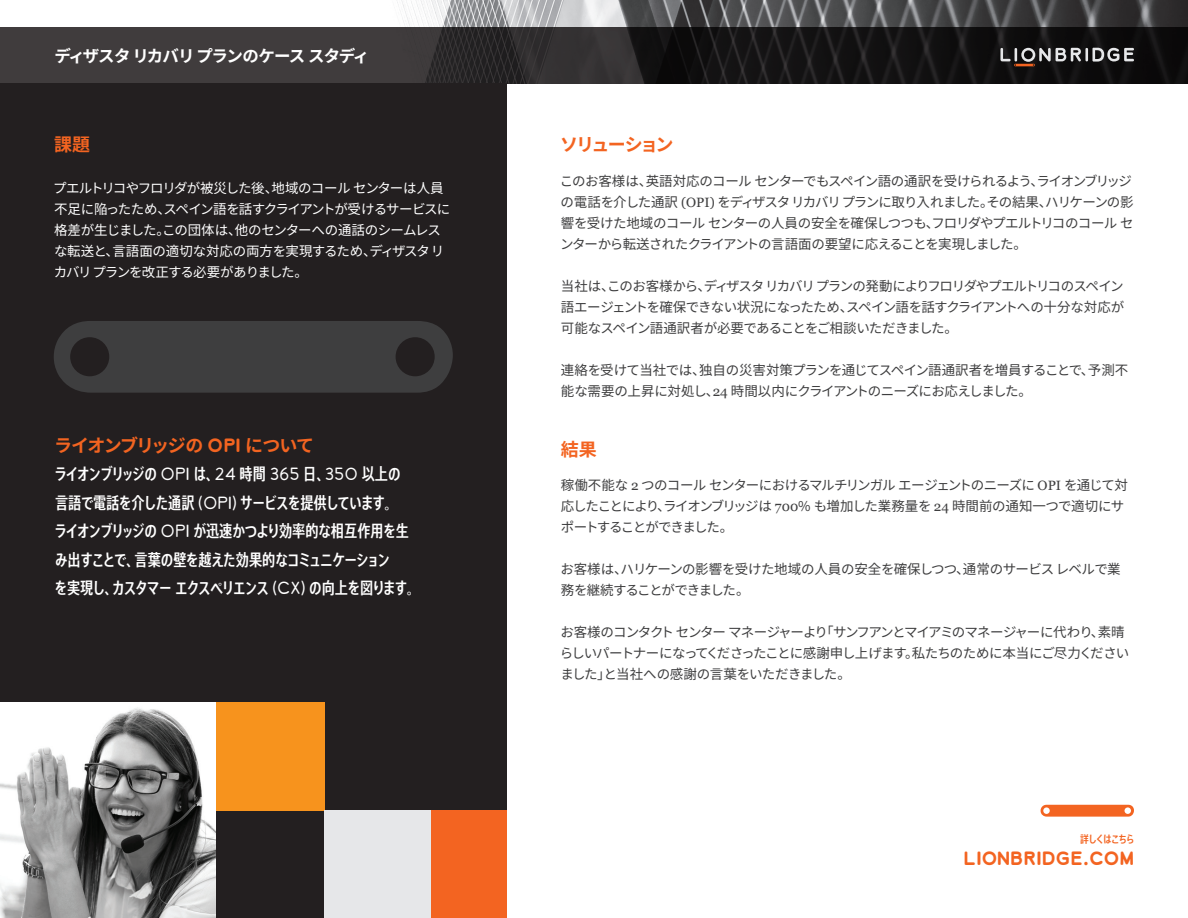
<style>
.page{position:relative;width:1188px;height:918px;background:#fff}
.page>*{position:absolute;margin:0;border:0;box-sizing:border-box;transform-origin:0 0}
.t1{font:700 18px "Noto Sans CJ Kjp";letter-spacing:-.085em;color:#f36421}
.t2{font:700 18px "Lionbridge Sans";color:#f36421}
.t3{font:700 18px "Noto Sans CJ Kjp";letter-spacing:-.13em;color:#f36421}
.t4{font:500 16.5px "Axis Cond Std";letter-spacing:-.03em;color:#fff}
.t5{font:500 16.5px "Axis Cond Std";letter-spacing:-.05em;color:#fff}
.t6{font:500 16.5px "Axis Cond Std";letter-spacing:-.065em;color:#fff}
.t7{font:500 16.5px "Axis Cond Std";letter-spacing:-.01em;color:#fff}
.t8{font:700 16.5px "Noto Sans CJ Kjp";letter-spacing:-.07em;color:#fff}
.t9{font:13.5px/21px "Noto Sans CJ Kjp";letter-spacing:-.055em;color:#3e3e3f}
.t10{font:13.5px/21px "Noto Sans CJ Kjp";letter-spacing:-.055em;color:#fff}
.t11{font:500 10.5px "Axis Cond Std";letter-spacing:-.07em;color:#f36421;scale:1.04 1}
.s1{font-family:"Lionbridge Sans"}
.s2{font-family:"Lionbridge Sans";font-weight:300}
.s3{font-family:"Georgia"}
.s4{font-family:"Noto Sans CJ Kjp"}
</style>
<div class="page">
<img style="left:397px;top:0;width:791px;height:27px">
<svg style="left:0;top:27px;width:1188px;height:56px;background:#292627"></svg>
<svg style="left:1000px;top:48px;width:134px;height:18px;background:#575454"></svg>
<div style="left:0;top:83px;width:507px;height:835px;background:#231f20"></div>
<svg style="left:1041px;top:805px;width:93px;height:12px"></svg>
<svg style="left:54px;top:321px;width:399px;height:72px;background:#3a3a3b"></svg>
<img style="left:0;top:702px;width:216px;height:216px">
<div style="left:216px;top:702px;width:108px;height:109px;background:#f7931d"></div>
<div style="left:324px;top:811px;width:108px;height:107px;background:#e6e7e9"></div>
<div style="left:432px;top:811px;width:75px;height:107px;background:#f36421"></div>
<p class="t8" style="left:55px;top:46px;width:316px">ディザスタ リカバリ プランのケース スタディ</p>
<p class="t1" style="left:54px;top:135px;width:37px">課題</p>
<p class="t10" style="left:53px;top:178px;width:399px">プエルトリコやフロリダが被災した後、地域のコール センターは人員不足に陥ったため、スペイン語を話すクライアントが受けるサービスに格差が生じました。この団体は、他のセンターへの通話のシームレスな転送と、言語面の適切な対応の両方を実現するため、ディザスタ リカバリ プランを改正する必要がありました。</p>
<p class="t1" style="left:54px;top:435px;width:262px">ライオンブリッジの <span class="s1">OPI</span> について</p>
<p class="t6" style="left:55px;top:463px;width:348px">ライオンブリッジの <span class="s2">OPI</span> は、<span class="s2">24</span> 時間 <span class="s2">365</span> 日、<span class="s2">350</span> 以上の</p>
<p class="t4" style="left:55px;top:491px;width:344px">言語で電話を介した通訳 <span class="s2">(OPI)</span> サービスを提供しています。</p>
<p class="t7" style="left:55px;top:520px;width:356px">ライオンブリッジの <span class="s2">OPI</span> が迅速かつより効率的な相互作用を生</p>
<p class="t4" style="left:55px;top:548px;width:336px">み出すことで、言葉の壁を越えた効果的なコミュニケーション</p>
<p class="t5" style="left:55px;top:577px;width:366px">を実現し、カスタマー エクスペリエンス <span class="s2">(CX)</span> の向上を図ります。</p>
<p class="t3" style="left:560px;top:135px;width:115px">ソリューション</p>
<p class="t9" style="left:560px;top:171px;width:575px;text-align:justify">このお客様は、英語対応のコール センターでもスペイン語の通訳を受けられるよう、ライオンブリッジの電話を介した通訳 <span class="s3">(OPI)</span> をディザスタ リカバリ プランに取り入れました。その結果、ハリケーンの影響を受けた地域のコール センターの人員の安全を確保しつつも、フロリダやプエルトリコのコール センターから転送されたクライアントの言語面の要望に応えることを実現しました。</p>
<p class="t9" style="left:561px;top:276px;width:565px;text-align:justify">当社は、このお客様から、ディザスタ リカバリ プランの発動によりフロリダやプエルトリコのスペイン語エージェントを確保できない状況になったため、スペイン語を話すクライアントへの十分な対応が可能なスペイン語通訳者が必要であることをご相談いただきました。</p>
<p class="t9" style="left:561px;top:360px;width:569px">連絡を受けて当社では、独自の災害対策プランを通じてスペイン語通訳者を増員することで、予測不能な需要の上昇に対処し、<span class="s3">24</span> 時間以内にクライアントのニーズにお応えしました。</p>
<p class="t1" style="left:561px;top:439px;width:37px">結果</p>
<p class="t9" style="left:561px;top:475px;width:569px">稼働不能な <span class="s3">2</span> つのコール センターにおけるマルチリンガル エージェントのニーズに <span class="s3">OPI</span> を通じて対応したことにより、ライオンブリッジは <span class="s3">700</span>% も増加した業務量を <span class="s3">24</span> 時間前の通知一つで適切にサポートすることができました。</p>
<p class="t9" style="left:561px;top:559px;width:562px">お客様は、ハリケーンの影響を受けた地域の人員の安全を確保しつつ、通常のサービス レベルで業務を継続することができました。</p>
<p class="t9" style="left:560px;top:622px;width:571px">お客様のコンタクト センター マネージャーより「サンフアンとマイアミのマネージャーに代わり、素晴らしいパートナーになってくださったことに感謝申し上げます。私たちのために本当にご尽力くださいました」と当社への感謝の言葉をいただきました。</p>
<p class="t11" style="left:1080px;top:832px;width:54px">詳しくはこちら</p>
<p class="t2" style="left:963px;top:845px;width:172px">LIONBRIDGE<span class="s4">.</span>COM</p>
</div>
